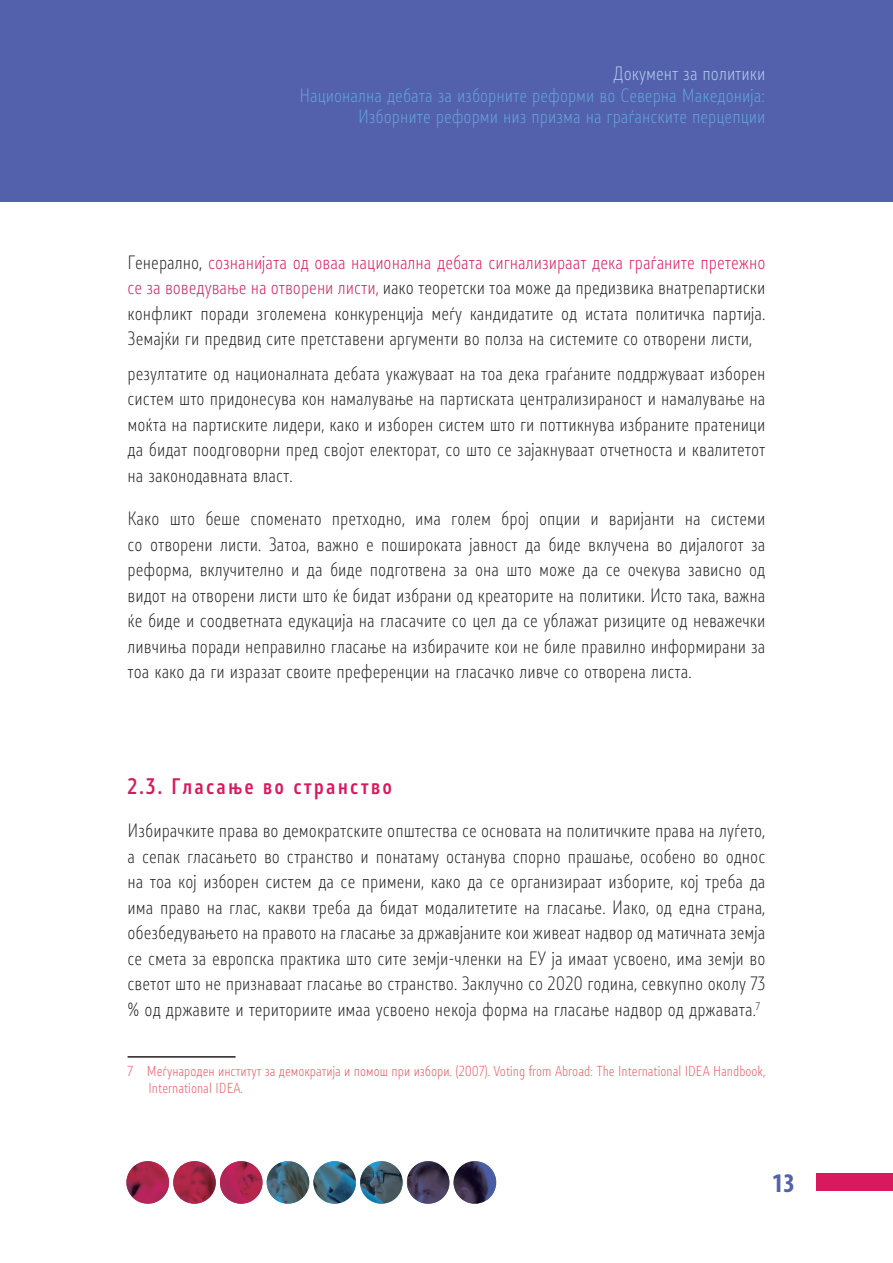
<style>
.page{position:relative;width:893px;height:1263px;background:#fff}
.page>*{position:absolute;margin:0;border:0;box-sizing:border-box;transform-origin:0 0}
.t1{font:700 condensed 27px "Myriad Pro";color:#5262ac}
.Heading_2{font:500 21px "Stobi Sans Cn";letter-spacing:.1em;color:#d9195d}
.t2{font:300 18px/25.5px "Stobi Sans Cn";color:#231f20;text-align:justify}
.t3{font:300 18px "Stobi Sans Cn";color:#63a7da}
.t4{font:300 18px "Stobi Sans Cn";color:#b5d0ec}
.Footnote_text{font:300 13.5px/16.5px "Stobi Sans Cn";color:#ef4d55}
.s1{color:#d9195d}
</style>
<div class="page">
<svg style="left:470px;top:1193px;width:24px;height:11px"></svg>
<svg style="left:220px;top:1161px;width:42px;height:43px"></svg>
<svg style="left:407px;top:1161px;width:42px;height:43px"></svg>
<img style="left:407px;top:1161px;width:37px;height:23px">
<img style="left:407px;top:1182px;width:20px;height:21px">
<img style="left:360px;top:1161px;width:43px;height:43px">
<img style="left:267px;top:1161px;width:42px;height:43px">
<img style="left:313px;top:1161px;width:43px;height:43px">
<img style="left:173px;top:1161px;width:43px;height:43px">
<img style="left:241px;top:1161px;width:20px;height:29px">
<img style="left:220px;top:1161px;width:21px;height:42px">
<img style="left:126px;top:1161px;width:43px;height:42px">
<img style="left:471px;top:1161px;width:25px;height:32px">
<img style="left:453px;top:1161px;width:18px;height:42px">
<div style="left:816px;top:1174px;width:77px;height:17px;background:#d9195d"></div>
<div style="left:0;top:0;width:893px;height:202px;background:#5360ac"></div>
<hr style="left:128px;top:1056px;width:108px;height:2px;background:#231f20">
<p class="t4" style="left:614px;top:61px;width:153px">Документ за политики</p>
<p class="t3" style="left:299px;top:83px;width:467px">Национална дебата за изборните реформи во Северна Македонија:</p>
<p class="t3" style="left:358px;top:104px;width:409px">Изборните реформи низ призма на граѓанските перцепции</p>
<p class="t2" style="left:128px;top:249px;width:639px">Генерално, <span class="s1">сознанијата од оваа национална дебата сигнализираат дека граѓаните претежно се за воведување на отворени листи,</span> иако теоретски тоа може да предизвика внатрепартиски конфликт поради зголемена конкуренција меѓу кандидатите од истата политичка партија.<br>Земајќи ги предвид сите претставени аргументи во полза на системите со отворени листи,</p>
<p class="t2" style="left:128px;top:360px;width:639px">резултатите од националната дебата укажуваат на тоа дека граѓаните поддржуваат изборен систем што придонесува кон намалување на партиската централизираност и намалување на моќта на партиските лидери, како и изборен систем што ги поттикнува избраните пратеници да бидат поодговорни пред својот електорат, со што се зајакнуваат отчетноста и квалитетот на законодавната власт.</p>
<p class="t2" style="left:128px;top:505px;width:639px">Како што беше споменато претходно, има голем број опции и варијанти на системи со отворени листи. Затоа, важно е пошироката јавност да биде вклучена во дијалогот за реформа, вклучително и да биде подготвена за она што може да се очекува зависно од видот на отворени листи што ќе бидат избрани од креаторите на политики. Исто така, важна ќе биде и соодветната едукација на гласачите со цел да се ублажат ризиците од неважечки ливчиња поради неправилно гласање на избирачите кои не биле правилно информирани за тоа како да ги изразат своите преференции на гласачко ливче со отворена листа.</p>
<p class="Heading_2" style="left:128px;top:772px;width:266px">2.3. Гласање во странство</p>
<p class="t2" style="left:128px;top:817px;width:639px">Избирачките права во демократските општества се основата на политичките права на луѓето, а сепак гласањето во странство и понатаму останува спорно прашање, особено во однос на тоа кој изборен систем да се примени, како да се организираат изборите, кој треба да има право на глас, какви треба да бидат модалитетите на гласање. Иако, од една страна, обезбедувањето на правото на гласање за државјаните кои живеат надвор од матичната земја се смета за европска практика што сите земји-членки на ЕУ ја имаат усвоено, има земји во светот што не признаваат гласање во странство. Заклучно со 2020 година, севкупно околу 73 % од државите и териториите имаа усвоено некоја форма на гласање надвор од државата.<sup>7</sup></p>
<p class="Footnote_text" style="left:149px;top:1063px;width:618px;text-indent:-21px">7 Меѓународен институт за демократија и помош при избори. (2007). Voting from Abroad: The International IDEA Handbook,<br>International IDEA.</p>
<h1 class="t1" style="left:772px;top:1166px;width:25px">13</h1>
</div>
